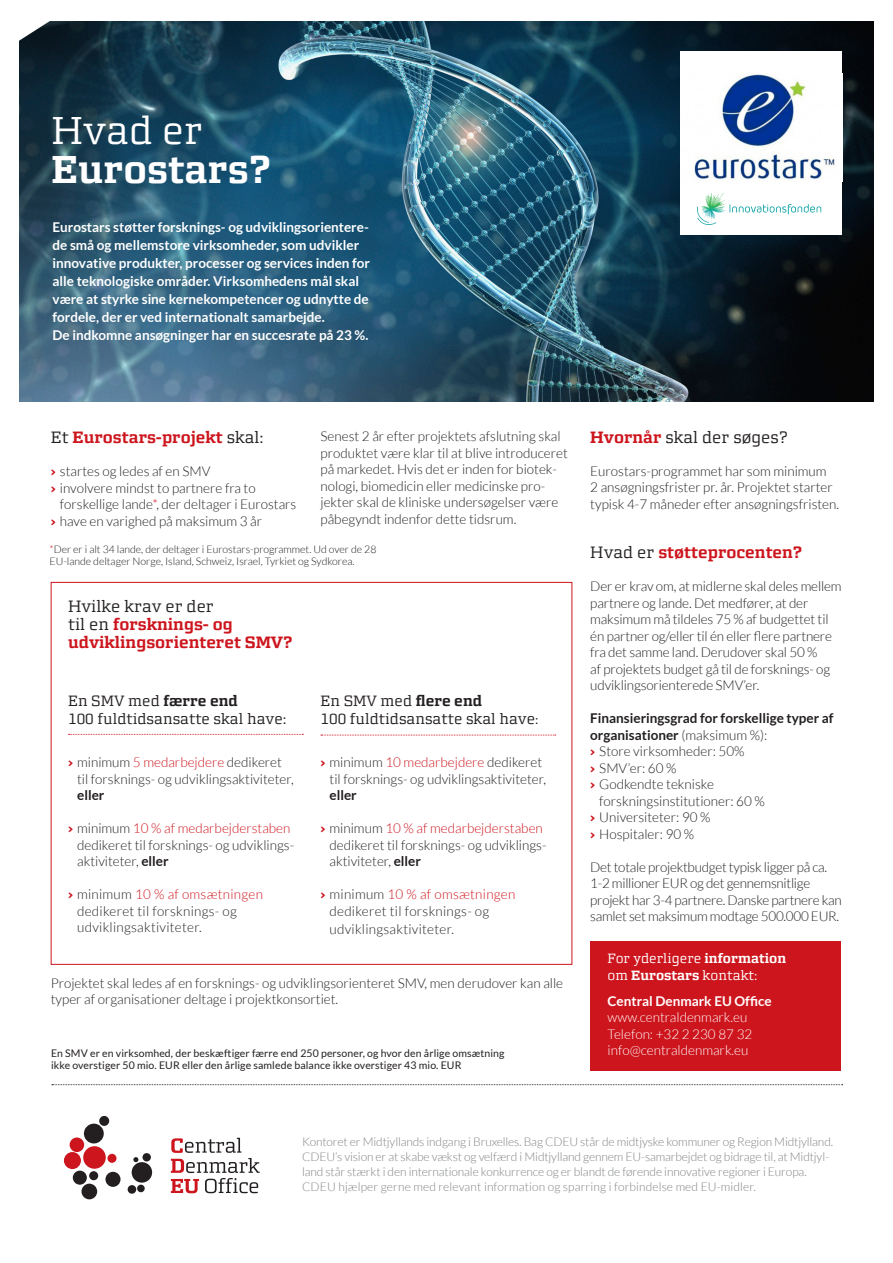
<style>
.page{position:relative;width:893px;height:1263px;background:#fff}
.page>*{position:absolute;margin:0;border:0;box-sizing:border-box;transform-origin:0 0}
.t1{font:700 39px "Morgan Avec";color:#fff}
.t2{font:39px "Morgan Avec";color:#fff}
.t3{font:700 16.5px "Morgan Avec";color:#cd151d}
.t4{font:16.5px "Morgan Avec";color:#231f20}
.t5{font:15px "Morgan Avec";color:#231f20}
.t6{font:300 13.5px/16.5px "Lato";color:#231f20}
.t7{font:700 13.5px/18px "Lato";color:#fff}
.t8{font:300 13.5px/16.5px "Lato";letter-spacing:-.02em;color:#231f20}
.t9{font:300 13.5px/16.5px "Lato";letter-spacing:.02em;color:#231f20}
.t10{font:700 13.5px/16.5px "Lato";color:#231f20}
.t11{font:300 13.5px "Lato";color:#fff}
.t12{font:300 13.5px "Lato";letter-spacing:.02em;color:#cd151d}
.t13{font:13.5px "Morgan Avec";color:#fff}
.t14{font:300 12px/15px "Lato";letter-spacing:-.01em;color:#808285}
.t15{font:300 12px "Lato";letter-spacing:.01em;color:#808285}
.t16{font:10.5px/12px "Lato";letter-spacing:.01em;color:#231f20}
.t17{font:300 10.5px/12px "Lato";color:#231f20}
.s1{font-weight:400;color:#231f20}
.s2{font-family:"Morgan Avec";font-weight:700;color:#cd151d}
.s3{color:#cd151d}
.s4{font-weight:700}
.s5{font-family:"Morgan Avec";font-weight:700}
.s6{color:#231f20}
.s7{font-size:13.5px}
.s8{font-weight:700;color:#cd151d}
.s9{font-weight:300}
</style>
<div class="page">
<img style="left:20px;top:22px;width:854px;height:380px">
<div style="left:83px;top:1146px;width:23px;height:23px;background:#cd151d;border-radius:50%"></div>
<div style="left:107px;top:1154px;width:9px;height:9px;background:#cd151d;border-radius:50%"></div>
<div style="left:64px;top:1152px;width:17px;height:17px;background:#cd151d;border-radius:50%"></div>
<div style="left:70px;top:1137px;width:14px;height:15px;background:#cd151d;border-radius:50%"></div>
<div style="left:105px;top:1172px;width:16px;height:15px;background:#231f20;border-radius:50%"></div>
<div style="left:132px;top:1162px;width:20px;height:20px;background:#231f20;border-radius:50%"></div>
<div style="left:142px;top:1153px;width:9px;height:8px;background:#231f20;border-radius:50%"></div>
<div style="left:128px;top:1185px;width:8px;height:9px;background:#231f20;border-radius:50%"></div>
<div style="left:137px;top:1185px;width:8px;height:7px;background:#231f20;border-radius:50%"></div>
<svg style="left:133px;top:1157px;width:5px;height:5px"></svg>
<div style="left:73px;top:1171px;width:14px;height:14px;background:#231f20;border-radius:50%"></div>
<div style="left:81px;top:1184px;width:16px;height:15px;background:#231f20;border-radius:50%"></div>
<div style="left:89px;top:1171px;width:9px;height:9px;background:#231f20;border-radius:50%"></div>
<div style="left:99px;top:1116px;width:10px;height:10px;background:#231f20;border-radius:50%"></div>
<div style="left:84px;top:1124px;width:20px;height:19px;background:#231f20;border-radius:50%"></div>
<svg style="left:171px;top:1138px;width:89px;height:55px"></svg>
<div style="left:680px;top:52px;width:162px;height:183px;background:#fff"></div>
<img style="left:694px;top:74px;width:141px;height:106px">
<svg style="left:69px;top:734px;width:234px;height:1px"></svg>
<svg style="left:321px;top:735px;width:235px;height:1px"></svg>
<svg style="left:52px;top:1084px;width:791px;height:1px"></svg>
<div style="left:591px;top:941px;width:250px;height:130px;background:#cd151d"></div>
<svg style="left:19px;top:21px;width:38px;height:27px"></svg>
<img style="left:698px;top:194px;width:123px;height:30px">
<p class="t2" style="left:52px;top:107px;width:153px">Hvad er</p>
<p class="t1" style="left:52px;top:146px;width:221px">Eurostars?</p>
<p class="t7" style="left:52px;top:218px;width:319px">Eurostars støtter forsknings- og udviklingsorientere&shy;de små og mellemstore virksomheder, som udvikler innovative produkter, processer og services inden for alle teknologiske områder. Virksomhedens mål skal være at styrke sine kernekompetencer og udnytte de fordele, der er ved internationalt samarbejde.</p>
<p class="t7" style="left:52px;top:326px;width:317px">De indkomne ansøgninger har en succesrate på 23 %.</p>
<p class="t3" style="left:51px;top:427px;width:214px"><span class="s1">Et</span> Eurostars-projekt <span class="s1">skal:</span></p>
<p class="t6" style="left:51px;top:463px;width:161px"><span class="s2">›</span> startes og ledes af en SMV</p>
<p class="t6" style="left:51px;top:479px;width:206px"><span class="s2">›</span> involvere mindst to partnere fra to</p>
<p class="t6" style="left:60px;top:496px;width:238px">forskellige lande<span class="s3">*</span>, der deltager i Eurostars</p>
<p class="t6" style="left:51px;top:512px;width:213px"><span class="s2">›</span> have en varighed på maksimum 3 år</p>
<p class="t6" style="left:321px;top:428px;width:249px">Senest 2 år efter projektets afslutning skal produktet være klar til at blive introduceret på markedet. Hvis det er inden for biotek&shy;nologi, biomedicin eller medicinske pro&shy;jekter skal de kliniske undersøgelser være påbegyndt indenfor dette tidsrum.</p>
<p class="t17" style="left:50px;top:543px;width:328px"><span class="s3">*</span>Der er i alt 34 lande, der deltager i Eurostars-programmet. Ud over de 28<br>EU-lande deltager Norge, Island, Schweiz, Israel, Tyrkiet og Sydkorea.</p>
<p class="t4" style="left:68px;top:596px;width:147px">Hvilke krav er der</p>
<p class="t3" style="left:68px;top:614px;width:166px"><span class="s1">til en</span> forsknings- og</p>
<p class="t3" style="left:68px;top:632px;width:226px">udviklingsorienteret SMV?</p>
<p class="t5" style="left:68px;top:691px;width:171px">En SMV med <span class="s4">færre end</span></p>
<p class="t5" style="left:68px;top:709px;width:220px">100 fuldtidsansatte skal have:</p>
<p class="t6" style="left:68px;top:754px;width:215px"><span class="s2">›</span> minimum <span class="s3">5 medarbejdere</span> dedikeret</p>
<p class="t6" style="left:77px;top:770px;width:218px">til forsknings- og udviklingsaktiviteter, <span class="s4">eller</span></p>
<p class="t6" style="left:68px;top:820px;width:225px;text-align:right"><span class="s2">›</span> minimum <span class="s3">10 % af medarbejderstaben </span>dedikeret til forsknings- og udviklings--</p>
<p class="t6" style="left:77px;top:853px;width:93px">aktiviteter, <span class="s4">eller</span></p>
<p class="t12" style="left:68px;top:887px;width:196px"><span class="s5">›</span> <span class="s6">minimum</span> 10 % af omsætningen</p>
<p class="t9" style="left:77px;top:902px;width:161px">dedikeret til forsknings- og udviklingsaktiviteter.</p>
<p class="t5" style="left:321px;top:691px;width:163px">En SMV med <span class="s4">flere end</span></p>
<p class="t5" style="left:321px;top:709px;width:220px">100 fuldtidsansatte skal have<span class="s7">:</span></p>
<p class="t6" style="left:321px;top:754px;width:223px"><span class="s2">›</span> minimum <span class="s3">10 medarbejdere</span> dedikeret</p>
<p class="t6" style="left:330px;top:770px;width:218px">til forsknings- og udviklingsaktiviteter, <span class="s4">eller</span></p>
<p class="t6" style="left:321px;top:820px;width:225px;text-align:right"><span class="s2">›</span> minimum <span class="s3">10 % af medarbejderstaben </span>dedikeret til forsknings- og udviklings--</p>
<p class="t6" style="left:330px;top:853px;width:93px">aktiviteter, <span class="s4">eller</span></p>
<p class="t12" style="left:321px;top:887px;width:196px"><span class="s5">›</span> <span class="s6">minimum</span> 10 % af omsætningen</p>
<p class="t9" style="left:330px;top:902px;width:161px;line-height:18px">dedikeret til forsknings- og udviklingsaktiviteter.</p>
<p class="t6" style="left:51px;top:975px;width:514px">Projektet skal ledes af en forsknings- og udviklingsorienteret SMV, men derudover kan alle typer af organisationer deltage i projektkonsortiet.</p>
<p class="t16" style="left:51px;top:1047px;width:455px">En SMV er en virksomhed, der beskæftiger færre end 250 personer, og hvor den årlige omsætning ikke overstiger 50 mio. EUR eller den årlige samlede balance ikke overstiger 43 mio. EUR</p>
<p class="t4" style="left:590px;top:427px;width:199px"><span class="s8">Hvornår</span> skal der søges?</p>
<p class="t6" style="left:590px;top:463px;width:250px">Eurostars-programmet har som minimum<br>2 ansøgningsfrister pr. år. Projektet starter typisk 4-7 måneder efter ansøgningsfristen.</p>
<p class="t3" style="left:590px;top:543px;width:213px"><span class="s1">Hvad er</span> støtteprocenten?</p>
<p class="t6" style="left:590px;top:578px;width:253px">Der er krav om, at midlerne skal deles mellem partnere og lande. Det medfører, at der maksimum må tildeles 75 % af budgettet til én partner og/eller til én eller flere partnere fra det samme land. Derudover skal 50 %<br>af projektets budget gå til de forsknings- og udviklingsorienterede SMV’er.</p>
<p class="t10" style="left:590px;top:710px;width:245px">Finansieringsgrad for forskellige typer af organisationer <span class="s9">(maksimum %):</span></p>
<p class="t6" style="left:590px;top:743px;width:156px"><span class="s2">›</span> Store virksomheder: 50%</p>
<p class="t6" style="left:590px;top:760px;width:88px"><span class="s2">›</span> SMV’er: 60 %</p>
<p class="t6" style="left:590px;top:776px;width:125px"><span class="s2">›</span> Godkendte tekniske</p>
<p class="t6" style="left:599px;top:793px;width:167px">forskningsinstitutioner: 60 %</p>
<p class="t6" style="left:590px;top:809px;width:122px"><span class="s2">›</span> Universiteter: 90 %</p>
<p class="t6" style="left:590px;top:826px;width:105px"><span class="s2">›</span> Hospitaler: 90 %</p>
<p class="t8" style="left:590px;top:859px;width:253px">Det totale projektbudget typisk ligger på ca.<br>1-2 millioner EUR og det gennemsnitlige projekt har 3-4 partnere. Danske partnere kan samlet set maksimum modtage 500.000 EUR.</p>
<p class="t13" style="left:608px;top:950px;width:180px">For yderligere <span class="s4">information</span></p>
<p class="t13" style="left:608px;top:967px;width:151px">om <span class="s4">Eurostars</span> kontakt:</p>
<p class="t7" style="left:608px;top:992px;width:166px">Central Denmark EU Office</p>
<p class="t11" style="left:608px;top:1010px;width:141px">www.centraldenmark.eu</p>
<p class="t11" style="left:608px;top:1027px;width:146px">Telefon: +32 2 230 87 32</p>
<p class="t11" style="left:608px;top:1043px;width:142px">info@centraldenmark.eu</p>
<p class="t14" style="left:302px;top:1134px;width:533px">Kontoret er Midtjyllands indgang i Bruxelles. Bag CDEU står de midtjyske kommuner og Region Midtjylland.<br>CDEU’s vision er at skabe vækst og velfærd i Midtjylland gennem EU-samarbejdet og bidrage til, at Midtjyl&shy;land står stærkt i den internationale konkurrence og er blandt de førende innovative regioner i Europa.</p>
<p class="t15" style="left:302px;top:1180px;width:455px">CDEU hjælper gerne med relevant information og sparring i forbindelse med EU-midler.</p>
</div>
